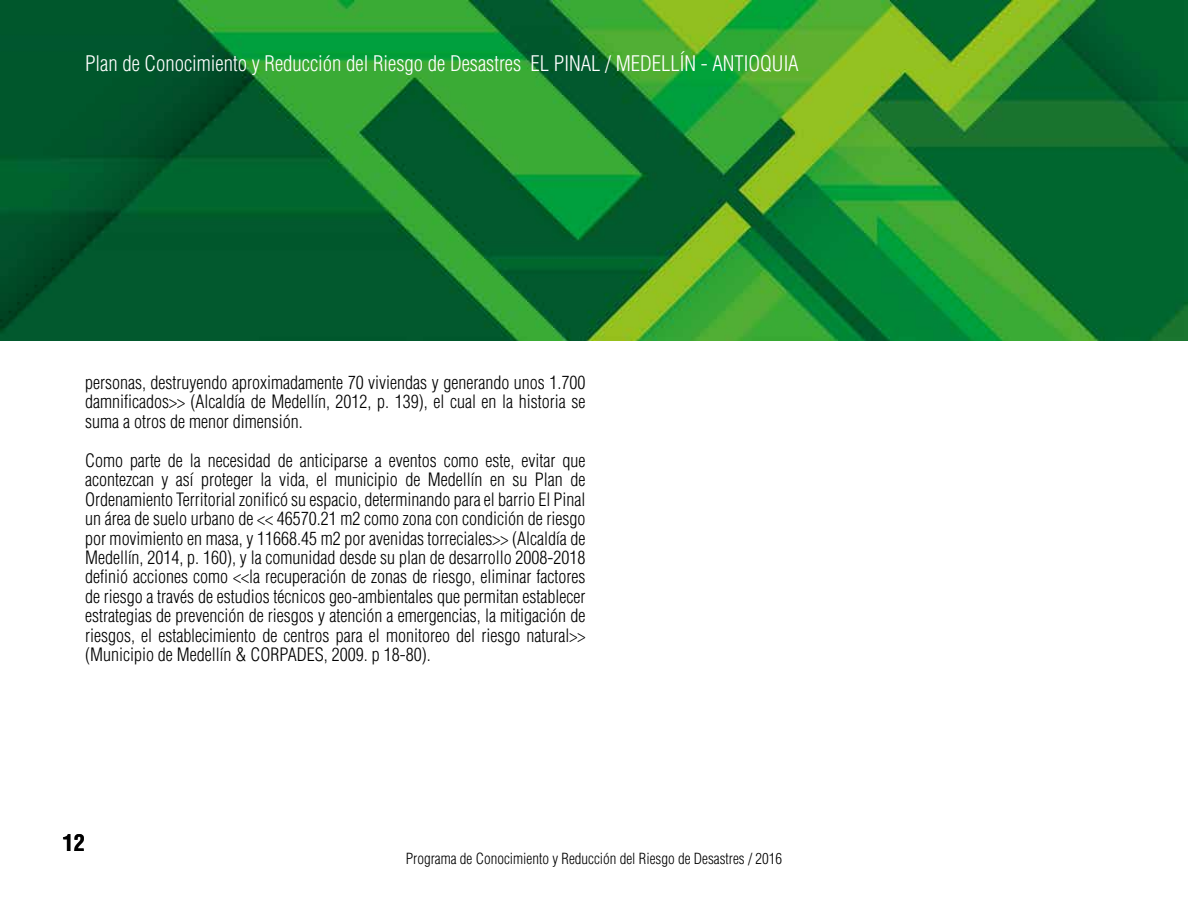
<style>
.page{position:relative;width:1188px;height:918px;background:#fff}
.page>*{position:absolute;margin:0;border:0;box-sizing:border-box;transform-origin:0 0}
.t1{font:700 condensed 22.5px "Helvetica";color:#000}
.t2{font:300 condensed 21px "Helvetica";color:#fff}
.t3{font:300 condensed 18px/19.5px "Helvetica";color:#000;text-align:justify}
.t4{font:300 condensed 15px "Helvetica";color:#000}
</style>
<div class="page">
<img style="left:0;top:0;width:1188px;height:340px">
<p class="t2" style="left:85px;top:50px;width:715px">Plan de Conocimiento y Reducción del Riesgo de Desastres EL PINAL / MEDELLÍN - ANTIOQUIA</p>
<p class="t3" style="left:85px;top:372px;width:502px">personas, destruyendo aproximadamente 70 viviendas y generando unos 1.700 damnificados&gt;&gt; (Alcaldía de Medellín, 2012, p. 139), el cual en la historia se suma a otros de menor dimensión.</p>
<p class="t3" style="left:85px;top:450px;width:502px">Como parte de la necesidad de anticiparse a eventos como este, evitar que acontezcan y así proteger la vida, el municipio de Medellín en su Plan de Ordenamiento Territorial zonificó su espacio, determinando para el barrio El Pinal un área de suelo urbano de &lt;&lt; 46570.21 m2 como zona con condición de riesgo por movimiento en masa, y 11668.45 m2 por avenidas torreciales&gt;&gt; (Alcaldía de Medellín, 2014, p. 160), y la comunidad desde su plan de desarrollo 2008-2018 definió acciones como &lt;&lt;la recuperación de zonas de riesgo, eliminar factores de riesgo a través de estudios técnicos geo-ambientales que permitan establecer estrategias de prevención de riesgos y atención a emergencias, la mitigación de riesgos, el establecimiento de centros para el monitoreo del riesgo natural&gt;&gt; (Municipio de Medellín &amp; CORPADES, 2009. p 18-80).</p>
<p class="t1" style="left:63px;top:829px;width:24px">12</p>
<p class="t4" style="left:406px;top:849px;width:378px">Programa de Conocimiento y Reducción del Riesgo de Desastres / 2016</p>
</div>
